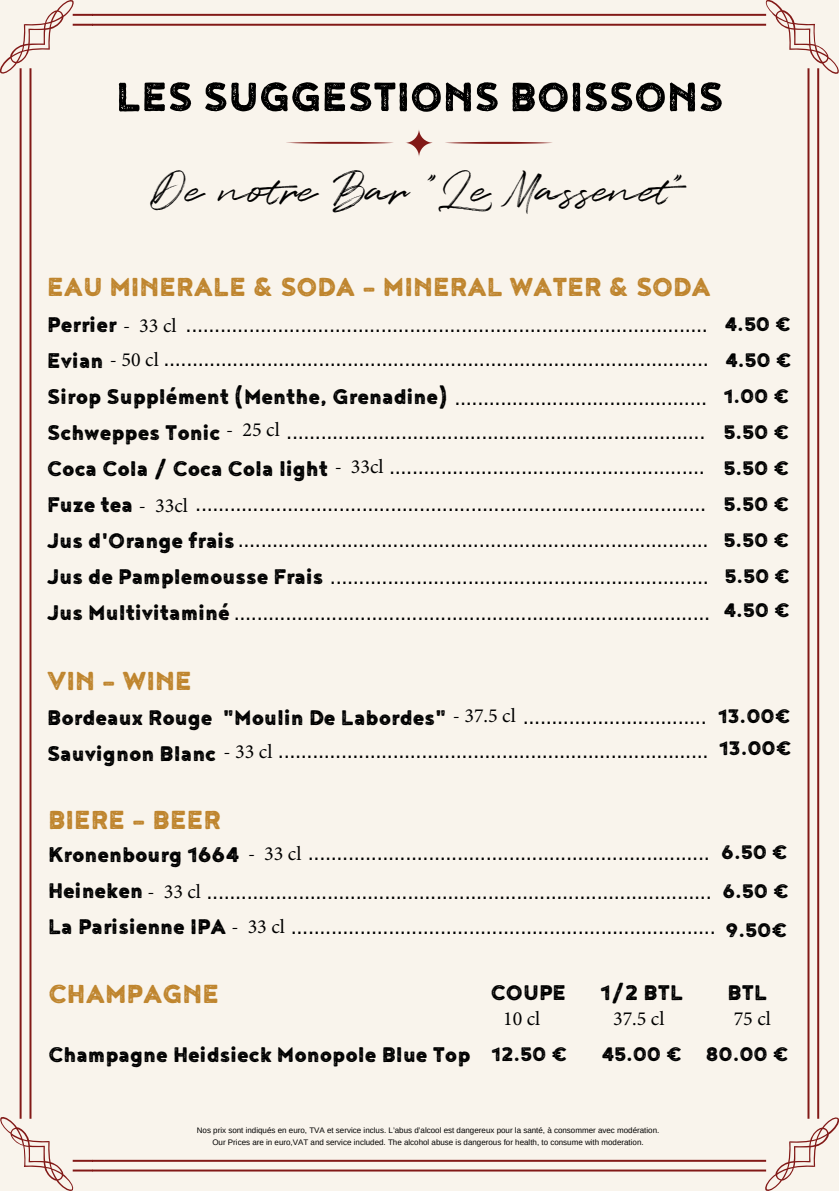
<style>
.page{position:relative;width:839px;height:1191px;background:#fff}
.page>*{position:absolute;margin:0;border:0;box-sizing:border-box;transform-origin:0 0}
.t1{font:50px "Noyh A Bistro Rough";color:#000}
.t2{font:44px "Quentin";color:#000}
.t3{font:32px "Noyh A Bistro Rough";color:#bf852e}
.t4{font:26px/36px "Noyh A Bistro Rough";color:#000}
.t5{font:24px/36px "Noyh A Bistro Rough";color:#000;text-align:justify}
.t6{font:22px/38.8px "Arimo";color:#000;text-align:right}
.t7{font:20px "Minion Pro";color:#000}
.t8{font:8px/12px "Arimo";color:#000;text-align:center}
.s1{font-family:"Minion Pro";font-size:20px}
.s2{font-family:"Noyh A Bistro Rough";font-size:24px}
</style>
<div class="page">
<div style="left:0;top:0;width:838px;height:1191px;background:#f9f4ec"></div>
<svg style="left:405px;top:129px;width:27px;height:28px"></svg>
<svg style="left:445px;top:142px;width:107px;height:2px"></svg>
<svg style="left:286px;top:142px;width:108px;height:2px"></svg>
<h1 class="t1" style="left:116px;top:74px;width:609px">LES SUGGESTIONS BOISSONS</h1>
<h2 class="t2" style="left:154px;top:161px;width:542px">De notre Bar "Le Massenet"</h2>
<h3 class="t3" style="left:47px;top:272px;width:665px">EAU MINERALE &amp; SODA - MINERAL WATER &amp; SODA</h3>
<p class="t4" style="left:47px;top:308px;width:402px">Perrier<br>Evian<br>Sirop Supplément (Menthe, Grenadine)<br>Schweppes Tonic<br>Coca Cola / Coca Cola light<br>Fuze tea<br>Jus d'Orange frais<br>Jus de Pamplemousse Frais<br>Jus Multivitaminé</p>
<p class="t5" style="left:723px;top:307px;width:70px">4.50 € 4.50 € 1.00 € 5.50 € 5.50 €</p>
<p class="t6" style="left:123px;top:305px;width:586px"><span class="s1">- 33 cl</span> ...........................................................................................</p>
<p class="t6" style="left:110px;top:339px;width:600px"><span class="s1">- 50 cl</span> ............................................................................................... ............................................</p>
<p class="t7" style="left:226px;top:422px;width:55px">- 25 cl</p>
<p class="t6" style="left:286px;top:412px;width:420px">.........................................................................</p>
<p class="t6" style="left:335px;top:447px;width:372px"><span class="s1">- 33cl</span> .......................................................</p>
<p class="t6" style="left:139px;top:484px;width:652px"><span class="s1">- 33cl</span> ......................................................................................... <span class="s2">5.50 €</span></p>
<p class="t6" style="left:238px;top:520px;width:553px">.................................................................................. <span class="s2">5.50 €</span></p>
<p class="t6" style="left:330px;top:557px;width:380px">..................................................................</p>
<p class="t6" style="left:234px;top:593px;width:558px">................................................................................... <span class="s2">4.50 €</span></p>
<p class="t5" style="left:724px;top:559px;width:68px">5.50 €</p>
<h3 class="t3" style="left:47px;top:666px;width:146px">VIN - WINE</h3>
<p class="t4" style="left:47px;top:700px;width:401px">Bordeaux Rouge "Moulin De Labordes"<br>Sauvignon Blanc</p>
<p class="t6" style="left:452px;top:697px;width:340px"><span class="s1">- 37.5 cl</span> ................................ <span class="s2">13.00€</span></p>
<p class="t6" style="left:223px;top:731px;width:570px"><span class="s1">- 33 cl</span> ........................................................................... <span class="s2">13.00€</span></p>
<h3 class="t3" style="left:48px;top:805px;width:175px">BIERE - BEER</h3>
<p class="t4" style="left:48px;top:838px;width:192px">Kronenbourg 1664<br>Heineken<br>La Parisienne IPA</p>
<p class="t5" style="left:721px;top:835px;width:69px">6.50 €</p>
<p class="t6" style="left:248px;top:833px;width:463px"><span class="s1">- 33 cl</span> ......................................................................</p>
<p class="t6" style="left:147px;top:872px;width:643px"><span class="s1">- 33 cl</span> ........................................................................................ <span class="s2">6.50 €</span></p>
<p class="t6" style="left:231px;top:907px;width:558px"><span class="s1">- 33 cl</span> .......................................................................... <span class="s2">9.50€</span></p>
<p class="t4" style="left:600px;top:975px;width:84px">1/2 BTL</p>
<p class="t4" style="left:727px;top:975px;width:41px">BTL</p>
<p class="t7" style="left:613px;top:1010px;width:53px">37.5 cl</p>
<p class="t7" style="left:733px;top:1010px;width:39px">75 cl</p>
<h3 class="t3" style="left:48px;top:979px;width:172px">CHAMPAGNE</h3>
<p class="t4" style="left:491px;top:976px;width:77px">COUPE</p>
<p class="t7" style="left:503px;top:1010px;width:39px">10 cl</p>
<p class="t5" style="left:491px;top:1037px;width:78px">12.50 €</p>
<p class="t4" style="left:48px;top:1038px;width:423px">Champagne Heidsieck Monopole Blue Top</p>
<p class="t5" style="left:601px;top:1037px;width:189px">45.00 € 80.00 €</p>
<p class="t8" style="left:197px;top:1124px;width:464px">Nos prix sont indiqués en euro, TVA et service inclus. L’abus d’alcool est dangereux pour la santé, à consommer avec modération.<br>Our Prices are in euro,VAT and service included. The alcohol abuse is dangerous for health, to consume with moderation.</p>
</div>
